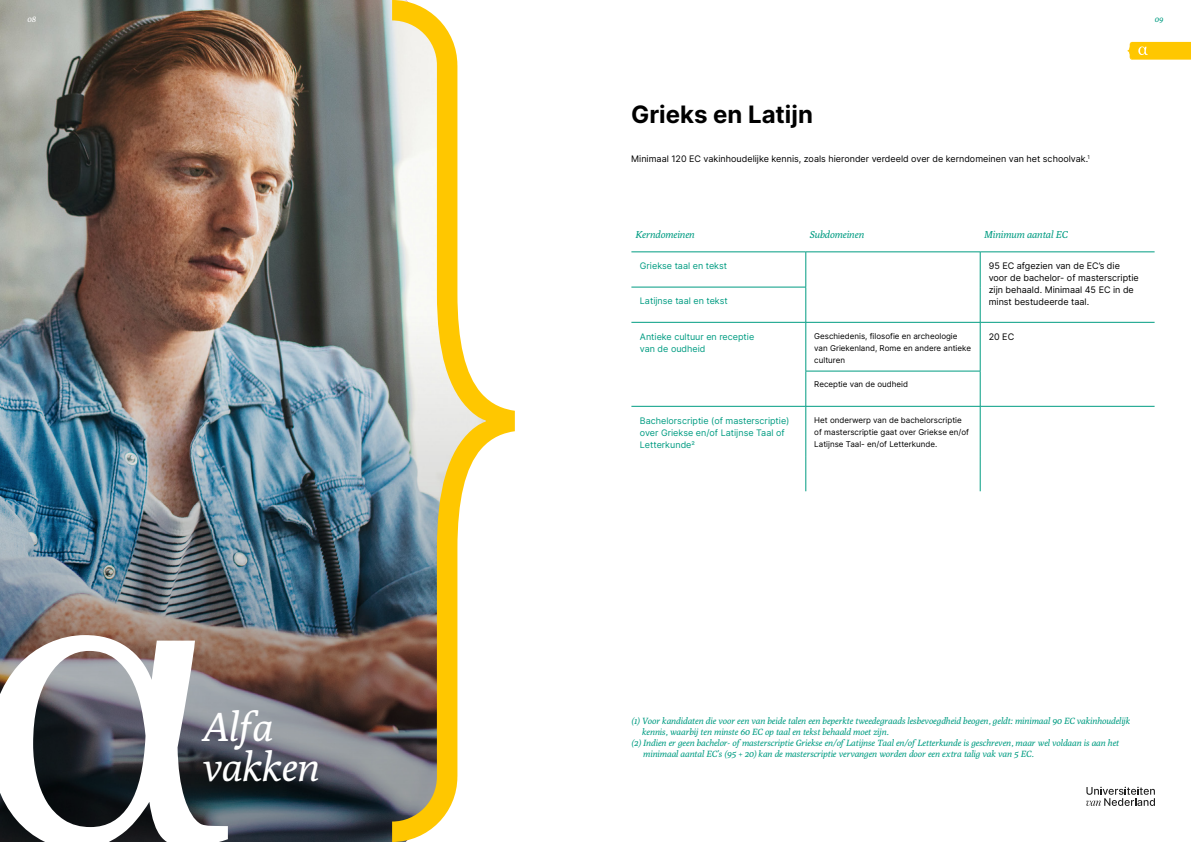
<style>
.page{position:relative;width:1191px;height:842px;background:#fff}
.page>*{position:absolute;margin:0;border:0;box-sizing:border-box;transform-origin:0 0}
.t1{font:italic 40.1px "Poly";color:#fff}
.t2{font:700 24px "Inter";color:#000}
.t3{font:italic 10px "Poly";color:#009c82}
.t4{font:italic 9px/11px "Poly";color:#009c82}
.t5{font:9px/12px "Inter";color:#000}
.t6{font:9px/12px "Inter";color:#009c82}
.t7{font:8px/12px "Inter";color:#000}
.t8{font:italic 8px "Poly";color:#fff}
.t9{font:italic 8px "Poly";color:#009c82}
</style>
<div class="page">
<svg style="left:1127px;top:42px;width:64px;height:18px"></svg>
<img style="left:0;top:0;width:392px;height:842px">
<svg style="left:392px;top:0;width:123px;height:842px"></svg>
<svg style="left:0;top:635px;width:228px;height:207px"></svg>
<hr style="left:631px;top:252px;width:175px;height:1px;background:#009c82">
<hr style="left:806px;top:252px;width:174px;height:1px;background:#009c82">
<hr style="left:805px;top:252px;width:1px;height:35px;background:#009c82">
<hr style="left:980px;top:252px;width:174px;height:1px;background:#009c82">
<hr style="left:980px;top:252px;width:1px;height:35px;background:#009c82">
<hr style="left:631px;top:287px;width:175px;height:1px;background:#009c82">
<hr style="left:805px;top:287px;width:1px;height:35px;background:#009c82">
<hr style="left:980px;top:287px;width:1px;height:35px;background:#009c82">
<hr style="left:631px;top:322px;width:175px;height:1px;background:#009c82">
<hr style="left:806px;top:322px;width:174px;height:1px;background:#009c82">
<hr style="left:805px;top:323px;width:1px;height:48px;background:#009c82">
<hr style="left:980px;top:322px;width:174px;height:1px;background:#009c82">
<hr style="left:980px;top:323px;width:1px;height:48px;background:#009c82">
<hr style="left:805px;top:371px;width:175px;height:1px;background:#009c82">
<hr style="left:805px;top:371px;width:1px;height:35px;background:#009c82">
<hr style="left:980px;top:371px;width:1px;height:35px;background:#009c82">
<hr style="left:631px;top:406px;width:175px;height:1px;background:#009c82">
<hr style="left:806px;top:406px;width:174px;height:1px;background:#009c82">
<hr style="left:805px;top:407px;width:1px;height:49px;background:#009c82">
<hr style="left:980px;top:406px;width:174px;height:1px;background:#009c82">
<hr style="left:980px;top:407px;width:1px;height:49px;background:#009c82">
<hr style="left:805px;top:456px;width:1px;height:35px;background:#009c82">
<hr style="left:980px;top:456px;width:1px;height:35px;background:#009c82">
<svg style="left:1086px;top:787px;width:69px;height:19px"></svg>
<p class="t8" style="left:28px;top:15px;width:10px">08</p>
<p class="t9" style="left:1155px;top:15px;width:10px">09</p>
<p class="t2" style="left:631px;top:97px;width:183px">Grieks en Latijn</p>
<p class="t5" style="left:631px;top:152px;width:460px">Minimaal 120 EC vakinhoudelijke kennis, zoals hieronder verdeeld over de kerndomeinen van het schoolvak.<sup>1</sup></p>
<p class="t1" style="left:202px;top:703px;width:72px">Alfa</p>
<p class="t1" style="left:202px;top:743px;width:118px">vakken</p>
<p class="t3" style="left:635px;top:228px;width:61px">Kerndomeinen</p>
<p class="t3" style="left:810px;top:228px;width:56px">Subdomeinen</p>
<p class="t3" style="left:984px;top:228px;width:85px">Minimum aantal EC</p>
<p class="t6" style="left:640px;top:260px;width:89px">Griekse taal en tekst</p>
<p class="t5" style="left:988px;top:260px;width:152px">95 EC afgezien van de EC’s die voor de bachelor- of masterscriptie zijn behaald. Minimaal 45 EC in de</p>
<p class="t6" style="left:640px;top:295px;width:89px">Latijnse taal en tekst</p>
<p class="t5" style="left:988px;top:296px;width:102px">minst bestudeerde taal.</p>
<p class="t6" style="left:640px;top:330px;width:116px">Antieke cultuur en receptie van de oudheid</p>
<p class="t7" style="left:814px;top:329px;width:158px">Geschiedenis, filosofie en archeologie van Griekenland, Rome en andere antieke culturen</p>
<p class="t5" style="left:988px;top:330px;width:27px">20 EC</p>
<p class="t7" style="left:814px;top:378px;width:95px">Receptie van de oudheid</p>
<p class="t6" style="left:640px;top:414px;width:151px">Bachelorscriptie (of masterscriptie) over Griekse en/of Latijnse Taal of<br>Letterkunde2</p>
<p class="t7" style="left:814px;top:413px;width:156px">Het onderwerp van de bachelorscriptie of masterscriptie gaat over Griekse en/of<br>Latijnse Taal- en/of Letterkunde.</p>
<p class="t4" style="left:642px;top:715px;width:490px;text-indent:-11px">(1) Voor kandidaten die voor een van beide talen een beperkte tweedegraads lesbevoegdheid beogen, geldt: minimaal 90 EC vakinhoudelijk kennis, waarbij ten minste 60 EC op taal en tekst behaald moet zijn.</p>
<p class="t4" style="left:643px;top:737px;width:477px;text-indent:-12px">(2) Indien er geen bachelor- of masterscriptie Griekse en/of Latijnse Taal en/of Letterkunde is geschreven, maar wel voldaan is aan het minimaal aantal EC’s (95 + 20) kan de masterscriptie vervangen worden door een extra talig vak van 5 EC.</p>
</div>
